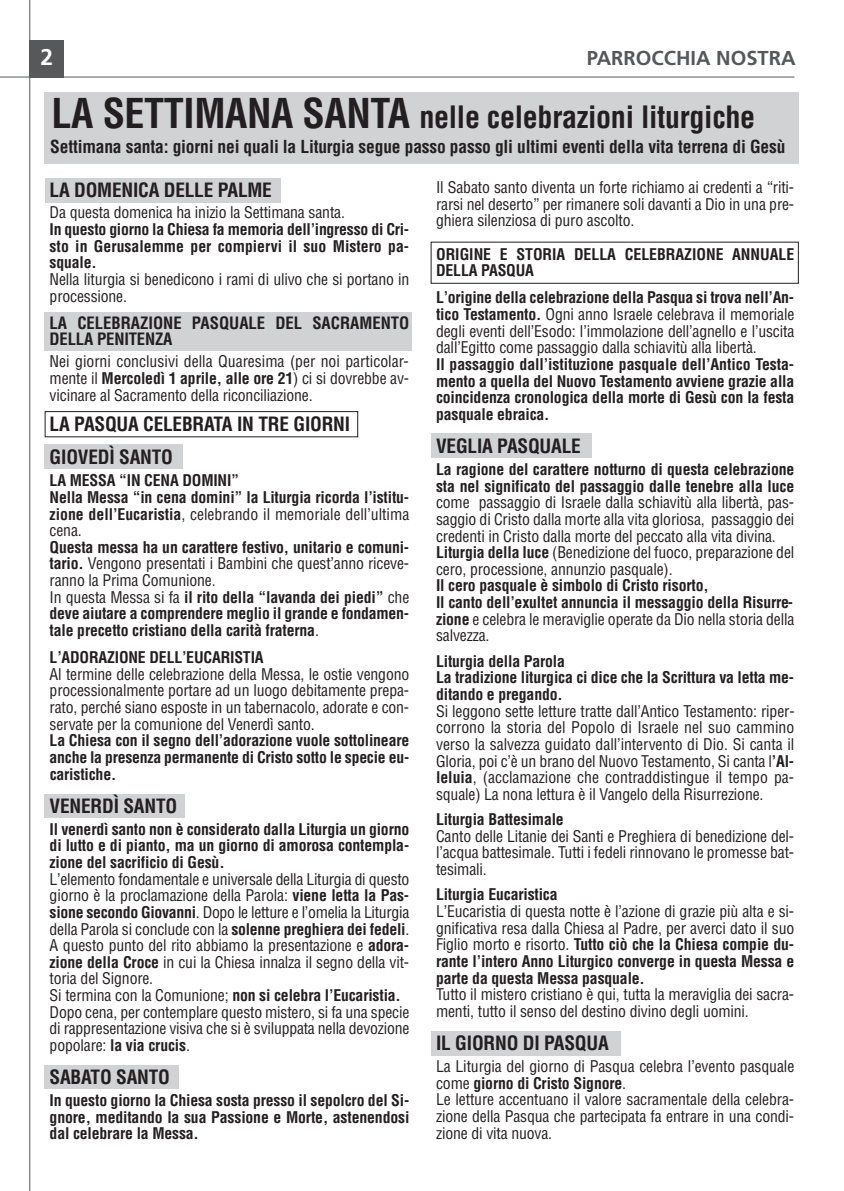
<style>
.page{position:relative;width:844px;height:1191px;background:#fff}
.page>*{position:absolute;margin:0;border:0;box-sizing:border-box;transform-origin:0 0}
.t1{font:700 condensed 30.1px "Helvetica";letter-spacing:-.01em;color:#231f20}
.t2{font:700 22.75px "Frutiger";color:#fff}
.t3{font:700 20.12px "Frutiger";color:#57585a}
.t4{font:700 condensed 19.25px/33.2px "Helvetica";letter-spacing:-.01em;color:#231f20}
.t5{font:700 condensed 17.5px "Helvetica";letter-spacing:-.01em;color:#231f20}
.t6{font:700 condensed 16.62px/16.6px "Helvetica";color:#231f20}
.t7{font:condensed 15.75px/16.6px "Helvetica";letter-spacing:-.01em;color:#231f20;text-align:justify}
.t8{font:700 condensed 15.75px/16.6px "Helvetica";letter-spacing:-.01em;color:#231f20}
.s1{font-size:40.07px}
.s2{font-weight:700}
.s3{font-weight:400}
</style>
<div class="page">
<div style="left:45px;top:178px;width:235px;height:25px;background:#d1d2d4"></div>
<div style="left:45px;top:92px;width:754px;height:72px;background:#d1d2d4"></div>
<div style="left:430px;top:433px;width:161px;height:25px;background:#d1d2d4"></div>
<div style="left:430px;top:1030px;width:190px;height:25px;background:#d1d2d4"></div>
<div style="left:45px;top:312px;width:367px;height:39px;background:#d1d2d4"></div>
<div style="left:45px;top:444px;width:138px;height:25px;background:#d1d2d4"></div>
<div style="left:45px;top:794px;width:140px;height:23px;background:#d1d2d4"></div>
<div style="left:45px;top:1065px;width:134px;height:24px;background:#d1d2d4"></div>
<div style="left:45px;top:411px;width:313px;height:26px;border:1px solid #231f20"></div>
<div style="left:430px;top:242px;width:368px;height:42px;border:1px solid #231f20"></div>
<hr style="left:0;top:77px;width:794px;height:1px;background:#57585a">
<hr style="left:29px;top:0;width:1px;height:1191px;background:#57585a">
<div style="left:30px;top:40px;width:34px;height:37px;background:#57585a"></div>
<h2 class="t2" style="left:40px;top:48px;width:14px">2</h2>
<p class="t3" style="left:587px;top:50px;width:210px">PARROCCHIA NOSTRA</p>
<h1 class="t1" style="left:52px;top:100px;width:705px"><span class="s1">LA SETTIMANA SANTA</span> nelle celebrazioni liturgiche</h1>
<p class="t5" style="left:50px;top:137px;width:736px">Settimana santa: giorni nei quali la Liturgia segue passo passo gli ultimi eventi della vita terrena di Gesù</p>
<p class="t4" style="left:50px;top:173px;width:224px">LA DOMENICA DELLE PALME</p>
<p class="t7" style="left:50px;top:205px;width:297px">Da questa domenica ha inizio la Settimana santa.</p>
<p class="t8" style="left:50px;top:221px;width:361px;text-align:justify">In questo giorno la Chiesa fa memoria dell’ingresso di Cri&shy;sto in Gerusalemme per compiervi il suo Mistero pa&shy;squale.</p>
<p class="t7" style="left:50px;top:271px;width:361px">Nella liturgia si benedicono i rami di ulivo che si portano in processione.</p>
<p class="t6" style="left:50px;top:315px;width:361px">LA CELEBRAZIONE PASQUALE DEL SACRAMENTO<br>DELLA PENITENZA</p>
<p class="t7" style="left:50px;top:353px;width:361px">Nei giorni conclusivi della Quaresima (per noi particolar&shy;mente il <span class="s2">Mercoledì 1 aprile, alle ore 21</span>) ci si dovrebbe av&shy;vicinare al Sacramento della riconciliazione.</p>
<p class="t4" style="left:50px;top:408px;width:302px">LA PASQUA CELEBRATA IN TRE GIORNI<br>GIOVEDÌ SANTO</p>
<p class="t8" style="left:50px;top:472px;width:361px">LA MESSA “IN CENA DOMINI”<br>Nella Messa “in cena domini” la Liturgia ricorda l’istitu&shy;zione dell’Eucaristia<span class="s3">, celebrando il memoriale dell’ultima cena.</span></p>
<p class="t8" style="left:50px;top:539px;width:361px">Questa messa ha un carattere festivo, unitario e comuni&shy;tario. <span class="s3">Vengono presentati i Bambini che quest’anno riceve&shy;ranno la Prima Comunione.<br>In questa Messa si fa</span> il rito della “lavanda dei piedi” <span class="s3">che </span>deve aiutare a comprendere meglio il grande e fondamen&shy;tale precetto cristiano della carità fraterna<span class="s3">.</span></p>
<p class="t8" style="left:50px;top:649px;width:215px">L’ADORAZIONE DELL’EUCARISTIA</p>
<p class="t7" style="left:50px;top:666px;width:361px">Al termine delle celebrazione della Messa, le ostie vengono processionalmente portare ad un luogo debitamente prepa&shy;rato, perché siano esposte in un tabernacolo, adorate e con&shy;servate per la comunione del Venerdì santo.</p>
<p class="t8" style="left:50px;top:732px;width:361px;text-align:justify">La Chiesa con il segno dell’adorazione vuole sottolineare anche la presenza permanente di Cristo sotto le specie eu&shy;caristiche.</p>
<p class="t4" style="left:50px;top:789px;width:129px">VENERDÌ SANTO</p>
<p class="t8" style="left:50px;top:821px;width:361px;text-align:justify">Il venerdì santo non è considerato dalla Liturgia un giorno di lutto e di pianto, ma un giorno di amorosa contempla&shy;zione del sacrificio di Gesù.</p>
<p class="t7" style="left:50px;top:871px;width:361px;text-align:left">L’elemento fondamentale e universale della Liturgia di questo giorno è la proclamazione della Parola: <span class="s2">viene letta la Pas&shy;sione secondo Giovanni</span>. Dopo le letture e l’omelia la Liturgia della Parola si conclude con la <span class="s2">solenne preghiera dei fedeli</span>.<br>A questo punto del rito abbiamo la presentazione e <span class="s2">adora&shy;zione della Croce</span> in cui la Chiesa innalza il segno della vit&shy;toria del Signore.<br>Si termina con la Comunione; <span class="s2">non si celebra l’Eucaristia.<br></span>Dopo cena, per contemplare questo mistero, si fa una specie di rappresentazione visiva che si è sviluppata nella devozione popolare: <span class="s2">la via crucis</span>.</p>
<p class="t4" style="left:50px;top:1061px;width:122px">SABATO SANTO</p>
<p class="t8" style="left:50px;top:1092px;width:361px;text-align:justify">In questo giorno la Chiesa sosta presso il sepolcro del Si&shy;gnore, meditando la sua Passione e Morte, astenendosi dal celebrare la Messa.</p>
<p class="t7" style="left:436px;top:179px;width:359px">Il Sabato santo diventa un forte richiamo ai credenti a “riti&shy;rarsi nel deserto” per rimanere soli davanti a Dio in una pre&shy;ghiera silenziosa di puro ascolto.</p>
<p class="t8" style="left:436px;top:246px;width:359px">ORIGINE E STORIA DELLA CELEBRAZIONE ANNUALE<br>DELLA PASQUA</p>
<p class="t7" style="left:436px;top:290px;width:359px"><span class="s2">L’origine della celebrazione della Pasqua si trova nell’An&shy;tico Testamento.</span> Ogni anno Israele celebrava il memoriale degli eventi dell’Esodo: l’immolazione dell’agnello e l’uscita dall’Egitto come passaggio dalla schiavitù alla libertà.</p>
<p class="t8" style="left:436px;top:356px;width:359px;text-align:justify">Il passaggio dall’istituzione pasquale dell’Antico Testa&shy;mento a quella del Nuovo Testamento avviene grazie alla coincidenza cronologica della morte di Gesù con la festa pasquale ebraica.</p>
<p class="t4" style="left:436px;top:430px;width:146px">VEGLIA PASQUALE</p>
<p class="t8" style="left:436px;top:461px;width:359px">La ragione del carattere notturno di questa celebrazione sta nel significato del passaggio dalle tenebre alla luce</p>
<p class="t7" style="left:436px;top:494px;width:359px;text-align:left">come passaggio di Israele dalla schiavitù alla libertà, pas&shy;saggio di Cristo dalla morte alla vita gloriosa, passaggio dei credenti in Cristo dalla morte del peccato alla vita divina.<br><span class="s2">Liturgia della luce</span> (Benedizione del fuoco, preparazione del cero, processione, annunzio pasquale).</p>
<p class="t8" style="left:436px;top:577px;width:359px">Il cero pasquale è simbolo di Cristo risorto,<br>Il canto dell’exultet annuncia il messaggio della Risurre&shy;zione <span class="s3">e celebra le meraviglie operate da Dio nella storia della salvezza.</span></p>
<p class="t8" style="left:436px;top:653px;width:359px">Liturgia della Parola<br>La tradizione liturgica ci dice che la Scrittura va letta me&shy;ditando e pregando.</p>
<p class="t7" style="left:436px;top:703px;width:360px">Si leggono sette letture tratte dall’Antico Testamento: riper&shy;corrono la storia del Popolo di Israele nel suo cammino verso la salvezza guidato dall’intervento di Dio. Si canta il Gloria, poi c’è un brano del Nuovo Testamento, Si canta l<span class="s2">’Al&shy;leluia</span>, (acclamazione che contraddistingue il tempo pa&shy;squale) La nona lettura è il Vangelo della Risurrezione.</p>
<p class="t8" style="left:436px;top:811px;width:129px">Liturgia Battesimale</p>
<p class="t7" style="left:436px;top:828px;width:359px">Canto delle Litanie dei Santi e Preghiera di benedizione del&shy;l’acqua battesimale. Tutti i fedeli rinnovano le promesse bat&shy;tesimali.</p>
<p class="t8" style="left:436px;top:886px;width:123px">Liturgia Eucaristica</p>
<p class="t7" style="left:436px;top:903px;width:359px">L’Eucaristia di questa notte è l’azione di grazie più alta e si&shy;gnificativa resa dalla Chiesa al Padre, per averci dato il suo Figlio morto e risorto. <span class="s2">Tutto ciò che la Chiesa compie du&shy;rante l’intero Anno Liturgico converge in questa Messa e parte da questa Messa pasquale.</span></p>
<p class="t7" style="left:436px;top:986px;width:359px">Tutto il mistero cristiano è qui, tutta la meraviglia dei sacra&shy;menti, tutto il senso del destino divino degli uomini.</p>
<p class="t4" style="left:436px;top:1026px;width:174px">IL GIORNO DI PASQUA</p>
<p class="t7" style="left:436px;top:1058px;width:359px;text-align:left">La Liturgia del giorno di Pasqua celebra l’evento pasquale come <span class="s2">giorno di Cristo Signore</span>.<br>Le letture accentuano il valore sacramentale della celebra&shy;zione della Pasqua che partecipata fa entrare in una condi&shy;zione di vita nuova.</p>
</div>
